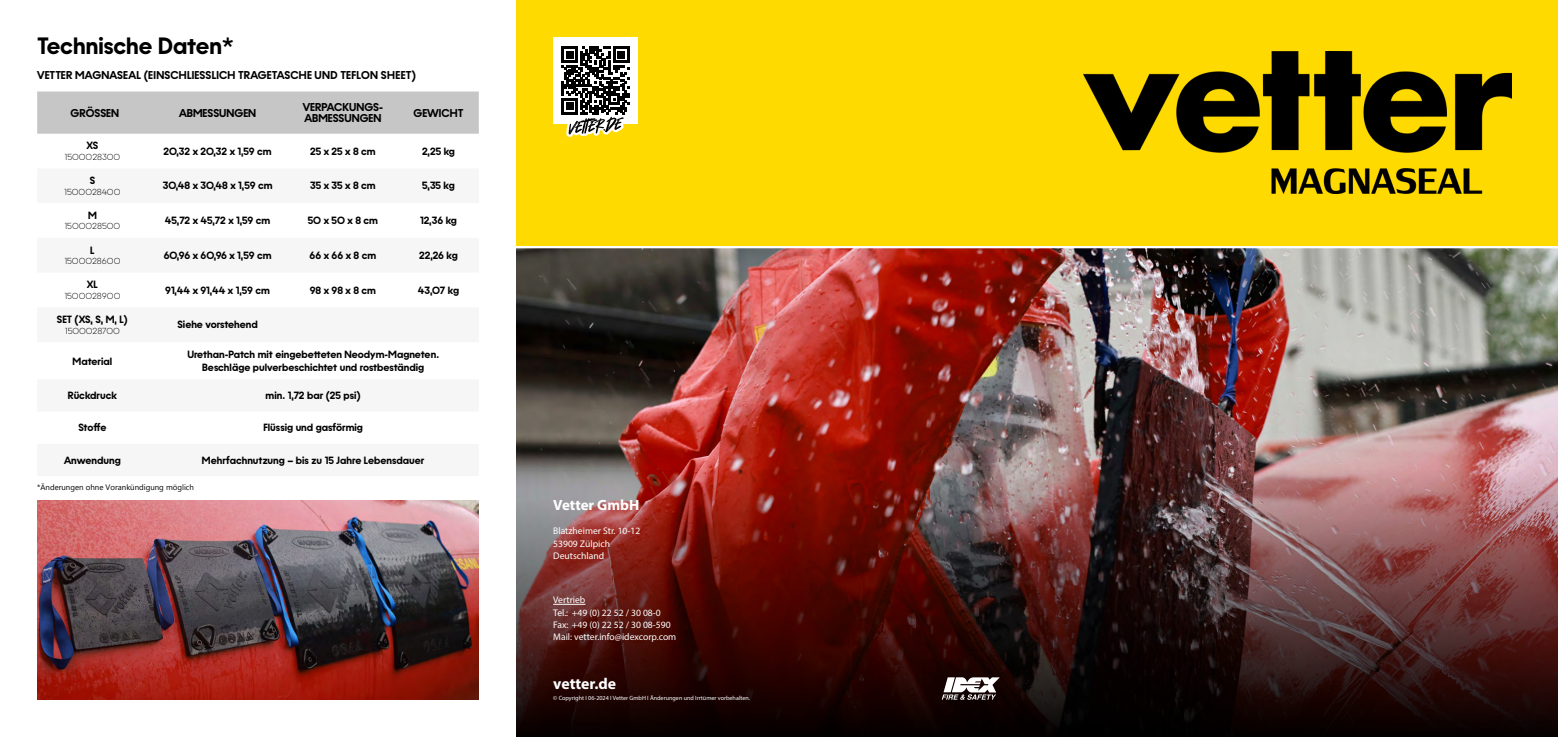
<style>
.page{position:relative;width:1558px;height:737px;background:#fff}
.page>*{position:absolute;margin:0;border:0;box-sizing:border-box;transform-origin:0 0}
.t1{font:700 23.62px "ND Kern";color:#000}
.t2{font:700 15.75px "Myriad Pro";color:#fff}
.t3{font:700 14.88px "Myriad Pro";color:#fff}
.t4{font:700 11.38px/11.4px "ND Kern";color:#000}
.t5{font:700 10.5px/12.6px "ND Kern";color:#000;text-align:center}
.t6{font:9.62px/12.2px "Myriad Pro";color:#fff}
.t7{font:300 8.75px "ND Kern";letter-spacing:-.005em;color:#000}
.t8{font:7.88px "Myanmar Text";color:#000}
.t9{font:6.12px "Myriad Pro";color:#fff}
</style>
<div class="page">
<img style="left:37px;top:501px;width:442px;height:198px">
<img style="left:516px;top:248px;width:1042px;height:222px">
<div style="left:516px;top:0;width:1042px;height:246px;background:#ffda00"></div>
<img style="left:1084px;top:52px;width:427px;height:142px">
<img style="left:516px;top:470px;width:1042px;height:267px">
<svg style="left:942px;top:677px;width:58px;height:22px"></svg>
<div style="left:553px;top:37px;width:85px;height:87px;background:#fff"></div>
<svg style="left:562px;top:47px;width:67px;height:90px"></svg>
<hr style="left:553px;top:604px;width:32px;height:1px;background:#fff">
<div style="left:37px;top:91px;width:442px;height:43px;background:#c6c6c6"></div>
<h1 class="t1" style="left:37px;top:27px;width:198px">Technische Daten*</h1>
<p class="t4" style="left:37px;top:69px;width:380px">VETTER MAGNASEAL (EINSCHLIESSLICH TRAGETASCHE UND TEFLON SHEET)</p>
<p class="t4" style="left:71px;top:106px;width:50px">GRÖSSEN</p>
<p class="t4" style="left:179px;top:106px;width:79px">ABMESSUNGEN</p>
<p class="t4" style="left:303px;top:100px;width:82px">VERPACKUNGS-<br>ABMESSUNGEN</p>
<p class="t4" style="left:413px;top:106px;width:51px">GEWICHT</p>
<p class="t5" style="left:86px;top:139px;width:13px">XS</p>
<p class="t7" style="left:65px;top:150px;width:57px">1500028300</p>
<p class="t5" style="left:164px;top:144px;width:110px">20,32 x 20,32 x 1,59 cm</p>
<p class="t5" style="left:310px;top:144px;width:67px">25 x 25 x 8 cm</p>
<p class="t5" style="left:422px;top:144px;width:34px">2,25 kg</p>
<p class="t5" style="left:90px;top:173px;width:7px">S</p>
<p class="t7" style="left:64px;top:185px;width:58px">1500028400</p>
<p class="t5" style="left:163px;top:179px;width:111px">30,48 x 30,48 x 1,59 cm</p>
<p class="t5" style="left:310px;top:179px;width:67px">35 x 35 x 8 cm</p>
<p class="t5" style="left:422px;top:179px;width:34px">5,35 kg</p>
<p class="t5" style="left:88px;top:208px;width:10px">M</p>
<p class="t7" style="left:64px;top:220px;width:57px">1500028500</p>
<p class="t5" style="left:165px;top:213px;width:107px">45,72 x 45,72 x 1,59 cm</p>
<p class="t5" style="left:308px;top:213px;width:72px">50 x 50 x 8 cm</p>
<p class="t5" style="left:420px;top:213px;width:38px">12,36 kg</p>
<p class="t5" style="left:90px;top:243px;width:6px">L</p>
<p class="t7" style="left:64px;top:255px;width:58px">1500028600</p>
<p class="t5" style="left:164px;top:248px;width:109px">60,96 x 60,96 x 1,59 cm</p>
<p class="t5" style="left:310px;top:248px;width:68px">66 x 66 x 8 cm</p>
<p class="t5" style="left:419px;top:248px;width:40px">22,26 kg</p>
<p class="t5" style="left:87px;top:277px;width:13px">XL</p>
<p class="t7" style="left:64px;top:289px;width:58px">1500028900</p>
<p class="t5" style="left:165px;top:283px;width:106px">91,44 x 91,44 x 1,59 cm</p>
<p class="t5" style="left:310px;top:283px;width:68px">98 x 98 x 8 cm</p>
<p class="t5" style="left:418px;top:283px;width:43px">43,07 kg</p>
<p class="t5" style="left:57px;top:312px;width:72px">SET (XS, S, M, L)</p>
<p class="t7" style="left:65px;top:324px;width:57px">1500028700</p>
<p class="t5" style="left:178px;top:317px;width:82px">Siehe vorstehend</p>
<p class="t5" style="left:73px;top:354px;width:41px">Material</p>
<p class="t5" style="left:187px;top:347px;width:253px">Urethan-Patch mit eingebetteten Neodym-Magneten.<br>Beschläge pulverbeschichtet und rostbeständig</p>
<p class="t5" style="left:68px;top:388px;width:51px">Rückdruck</p>
<p class="t5" style="left:266px;top:388px;width:97px">min. 1,72 bar (25 psi)</p>
<p class="t5" style="left:78px;top:420px;width:30px">Stoffe</p>
<p class="t5" style="left:263px;top:420px;width:101px">Flüssig und gasförmig</p>
<p class="t5" style="left:64px;top:453px;width:58px">Anwendung</p>
<p class="t5" style="left:202px;top:453px;width:224px">Mehrfachnutzung – bis zu 15 Jahre Lebensdauer</p>
<p class="t8" style="left:37px;top:482px;width:158px">*Änderungen ohne Vorankündigung möglich</p>
<h3 class="t3" style="left:553px;top:495px;width:88px">Vetter GmbH</h3>
<p class="t6" style="left:553px;top:525px;width:89px">Blatzheimer Str. 10-12<br>53909 Zülpich<br>Deutschland</p>
<p class="t6" style="left:553px;top:594px;width:125px">Vertrieb<br>Tel.: +49 (0) 22 52 / 30 08-0<br>Fax: +49 (0) 22 52 / 30 08-590<br>Mail: vetter.info@idexcorp.com</p>
<h2 class="t2" style="left:553px;top:673px;width:64px">vetter.de</h2>
<p class="t9" style="left:553px;top:694px;width:198px">© Copyright I 06-2024 I Vetter GmbH I Änderungen und Irrtümer vorbehalten.</p>
</div>
